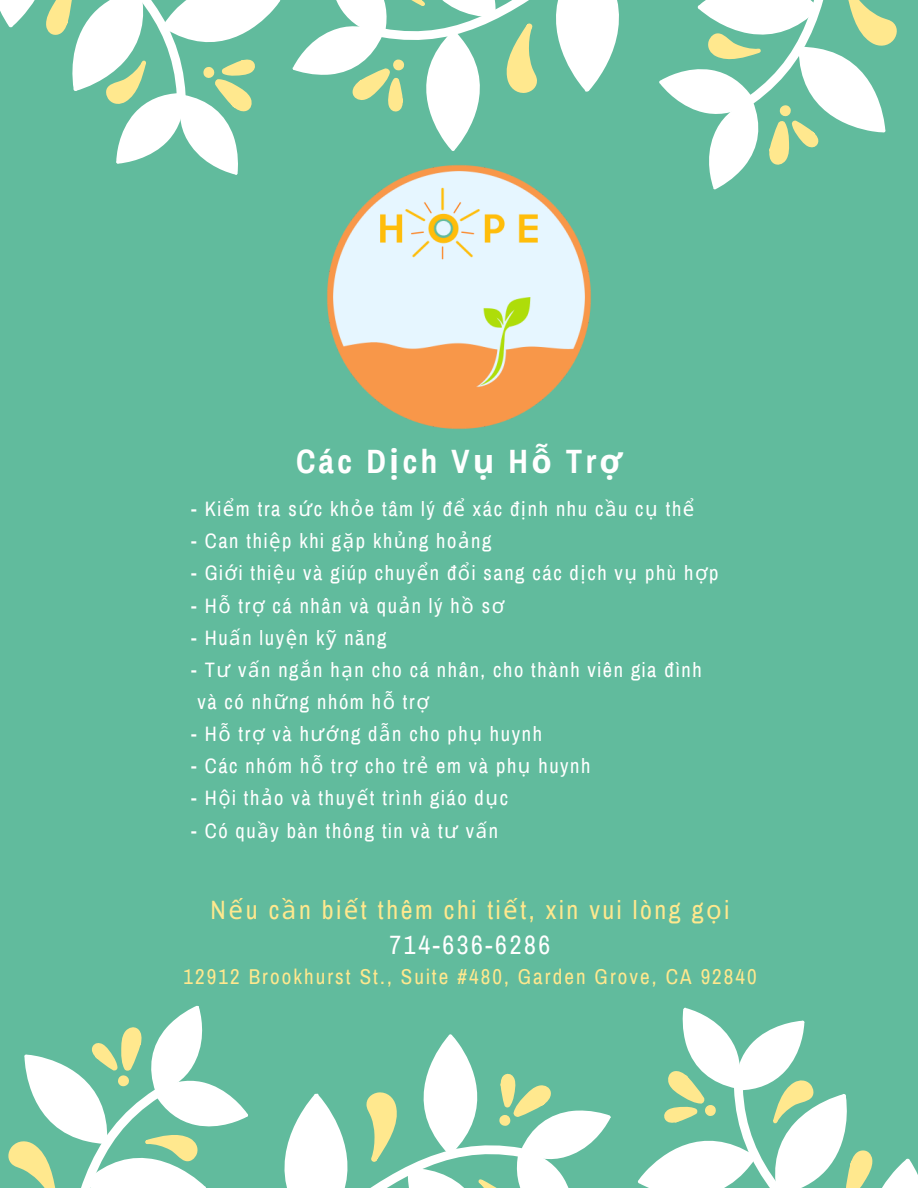
<style>
.page{position:relative;width:918px;height:1188px;background:#61bb9d}
.page>*{position:absolute;margin:0;border:0;box-sizing:border-box;transform-origin:0 0}
.t1{font:700 33px "Archivo Narrow";letter-spacing:.1em;color:#fff}
.t2{font:25.95px/35.4px "Archivo Narrow";letter-spacing:.1em;color:#ffe88e;text-align:center}
.t3{font:21px "Archivo Narrow";letter-spacing:.1em;color:#ffe88e}
.t4{font:20.4px/32.1px "Archivo Narrow";letter-spacing:.08em;color:#fff}
.s1{font-family:"Noto Sans"}
.s2{font-weight:700}
.s3{color:#fff}
</style>
<div class="page">
<svg style="left:638px;top:1007px;width:280px;height:181px"></svg>
<svg style="left:8px;top:1005px;width:603px;height:183px"></svg>
<svg style="left:0;top:0;width:897px;height:190px"></svg>
<img style="left:283px;top:122px;width:351px;height:307px">
<h1 class="t1" style="left:296px;top:444px;width:327px">Các D<span class="s1">ị</span>ch V<span class="s1">ụ</span> H<span class="s1">ỗ</span> Tr<span class="s1">ợ</span></h1>
<p class="t4" style="left:191px;top:493px;width:505px"><span class="s2">-</span> Ki<span class="s1">ể</span>m tra s<span class="s1">ứ</span>c kh<span class="s1">ỏ</span>e tâm lý đ<span class="s1">ể</span> xác đ<span class="s1">ị</span>nh nhu c<span class="s1">ầ</span>u c<span class="s1">ụ</span> th<span class="s1">ể</span></p>
<p class="t4" style="left:191px;top:525px;width:302px"><span class="s2">-</span> Can thi<span class="s1">ệ</span>p khi g<span class="s1">ặ</span>p kh<span class="s1">ủ</span>ng ho<span class="s1">ả</span>ng</p>
<p class="t4" style="left:191px;top:557px;width:529px"><span class="s2">-</span> Gi<span class="s1">ớ</span>i thi<span class="s1">ệ</span>u và giúp chuy<span class="s1">ể</span>n đ<span class="s1">ổ</span>i sang các d<span class="s1">ị</span>ch v<span class="s1">ụ</span> phù h<span class="s1">ợ</span>p</p>
<p class="t4" style="left:191px;top:590px;width:315px"><span class="s2">-</span> H<span class="s1">ỗ</span> tr<span class="s1">ợ</span> cá nhân và qu<span class="s1">ả</span>n lý h<span class="s1">ồ</span> s<span class="s1">ơ</span></p>
<p class="t4" style="left:191px;top:622px;width:197px"><span class="s2">-</span> Hu<span class="s1">ấ</span>n luy<span class="s1">ệ</span>n k<span class="s1">ỹ</span> năng</p>
<p class="t4" style="left:197px;top:654px;width:506px;text-indent:-6px"><span class="s2">-</span> T<span class="s1">ư</span> v<span class="s1">ấ</span>n ng<span class="s1">ắ</span>n h<span class="s1">ạ</span>n cho cá nhân, cho thành viên gia đình và có nh<span class="s1">ữ</span>ng nhóm h<span class="s1">ỗ</span> tr<span class="s1">ợ</span></p>
<p class="t4" style="left:191px;top:718px;width:352px"><span class="s2">-</span> H<span class="s1">ỗ</span> tr<span class="s1">ợ</span> và h<span class="s1">ướ</span>ng d<span class="s1">ẫ</span>n cho ph<span class="s1">ụ</span> huynh</p>
<p class="t4" style="left:191px;top:750px;width:401px"><span class="s2">-</span> Các nhóm h<span class="s1">ỗ</span> tr<span class="s1">ợ</span> cho tr<span class="s1">ẻ</span> em và ph<span class="s1">ụ</span> huynh</p>
<p class="t4" style="left:191px;top:783px;width:318px"><span class="s2">-</span> H<span class="s1">ộ</span>i th<span class="s1">ả</span>o và thuy<span class="s1">ế</span>t trình giáo d<span class="s1">ụ</span>c</p>
<p class="t4" style="left:191px;top:815px;width:309px"><span class="s2">-</span> Có qu<span class="s1">ầ</span>y bàn thông tin và t<span class="s1">ư</span> v<span class="s1">ấ</span>n</p>
<p class="t2" style="left:211px;top:893px;width:520px">N<span class="s1">ế</span>u c<span class="s1">ầ</span>n bi<span class="s1">ế</span>t thêm chi ti<span class="s1">ế</span>t, xin vui lòng g<span class="s1">ọ</span>i<br><span class="s3">714-636-6286</span></p>
<p class="t3" style="left:184px;top:966px;width:575px">12912 Brookhurst St., Suite #480, Garden Grove, CA 92840</p>
</div>
